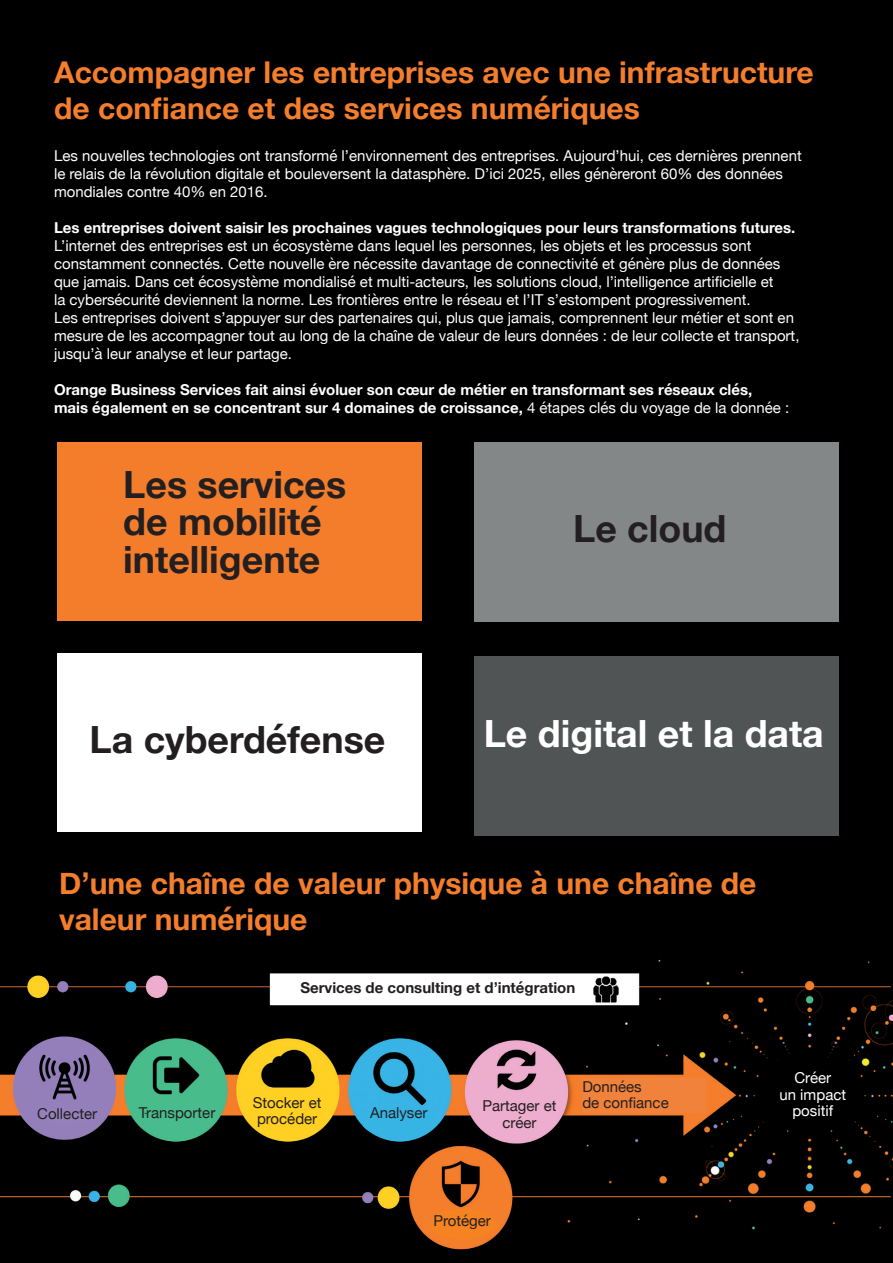
<style>
.page{position:relative;width:893px;height:1263px;background:#000001}
.page>*{position:absolute;margin:0;border:0;box-sizing:border-box;transform-origin:0 0}
.t1{font:700 37.5px/37.5px "Helvetica Neue";color:#231f20}
.t2{font:700 37.5px "Helvetica Neue";color:#fff}
.t3{font:700 30px/36px "Helvetica Neue";color:#f47e2c}
.t4{font:15px/18px "Helvetica Neue";color:#fff}
.t5{font:700 15px/18px "Helvetica Neue";color:#fff}
.t6{font:15px/16.5px "Helvetica Neue";color:#231f20}
.t7{font:700 15px "Helvetica Neue";color:#231f20}
.s1{font-weight:400}
</style>
<div class="page">
<div style="left:57px;top:442px;width:364px;height:178px;background:#f47d2c"></div>
<div style="left:57px;top:653px;width:364px;height:179px;background:#fff"></div>
<div style="left:475px;top:442px;width:364px;height:180px;background:#848788"></div>
<div style="left:475px;top:656px;width:364px;height:180px;background:#515455"></div>
<img style="left:1px;top:959px;width:892px;height:291px">
<div style="left:768px;top:1053px;width:79px;height:80px;background:#000001;border-radius:50%"></div>
<div style="left:38px;top:1102px;width:55px;height:25px;background:#9580bb;border-radius:50%"></div>
<div style="left:146px;top:1102px;width:66px;height:31px;background:#49bc8d;border-radius:50%"></div>
<div style="left:430px;top:1208px;width:66px;height:32px;background:#f58322;border-radius:50%"></div>
<div style="left:249px;top:1095px;width:75px;height:38px;background:#ffd022;border-radius:50%"></div>
<div style="left:362px;top:1106px;width:74px;height:31px;background:#36b5e5;border-radius:50%"></div>
<div style="left:479px;top:1098px;width:79px;height:36px;background:#edadce;border-radius:50%"></div>
<div style="left:336px;top:978px;width:237px;height:22px;background:#fff"></div>
<div style="left:583px;top:1079px;width:123px;height:34px;background:#f1823c"></div>
<h2 class="t3" style="left:54px;top:55px;width:761px">Accompagner les entreprises avec une infrastructure de confiance et des services numériques</h2>
<p class="t4" style="left:54px;top:148px;width:749px">Les nouvelles technologies ont transformé l’environnement des entreprises. Aujourd’hui, ces dernières prennent le relais de la révolution digitale et bouleversent la datasphère. D’ici 2025, elles génèreront 60% des données mondiales contre 40% en 2016.</p>
<p class="t5" style="left:54px;top:219px;width:743px">Les entreprises doivent saisir les prochaines vagues technologiques pour leurs transformations futures.</p>
<p class="t4" style="left:54px;top:238px;width:747px">L’internet des entreprises est un écosystème dans lequel les personnes, les objets et les processus sont constamment connectés. Cette nouvelle ère nécessite davantage de connectivité et génère plus de données que jamais. Dans cet écosystème mondialisé et multi-acteurs, les solutions cloud, l’intelligence artificielle et<br>la cybersécurité deviennent la norme. Les frontières entre le réseau et l’IT s’estompent progressivement.<br>Les entreprises doivent s’appuyer sur des partenaires qui, plus que jamais, comprennent leur métier et sont en mesure de les accompagner tout au long de la chaîne de valeur de leurs données : de leur collecte et transport, jusqu’à leur analyse et leur partage.</p>
<p class="t5" style="left:54px;top:381px;width:737px">Orange Business Services fait ainsi évoluer son cœur de métier en transformant ses réseaux clés, mais également en se concentrant sur 4 domaines de croissance, <span class="s1">4 étapes clés du voyage de la donnée :</span></p>
<h1 class="t1" style="left:123px;top:466px;width:224px">Les services de mobilité intelligente</h1>
<h1 class="t1" style="left:573px;top:511px;width:155px">Le cloud</h1>
<h1 class="t1" style="left:89px;top:721px;width:297px">La cyberdéfense</h1>
<h1 class="t2" style="left:484px;top:704px;width:342px">Le digital et la data</h1>
<h2 class="t3" style="left:59px;top:866px;width:699px">D’une chaîne de valeur physique à une chaîne de valeur numérique</h2>
<p class="t7" style="left:300px;top:976px;width:276px">Services de consulting et d’intégration</p>
<p class="t4" style="left:779px;top:1071px;width:68px;line-height:16.5px;text-align:center">Créer<br>un impact</p>
<p class="t4" style="left:784px;top:1071px;width:58px;line-height:16.5px">Creating positive impact</p>
<p class="t6" style="left:582px;top:1079px;width:88px">Données<br>de confiance</p>
<p class="t6" style="left:253px;top:1095px;width:70px">Stocker et procéder</p>
<p class="t6" style="left:370px;top:1105px;width:59px">Analyser</p>
<p class="t6" style="left:482px;top:1098px;width:76px;text-align:center">Partager et créer</p>
<p class="t6" style="left:37px;top:1106px;width:61px">Collecter</p>
<p class="t6" style="left:139px;top:1105px;width:78px">Transporter</p>
<p class="t4" style="left:792px;top:1103px;width:42px">positif</p>
<p class="t6" style="left:433px;top:1213px;width:59px">Protéger</p>
</div>
